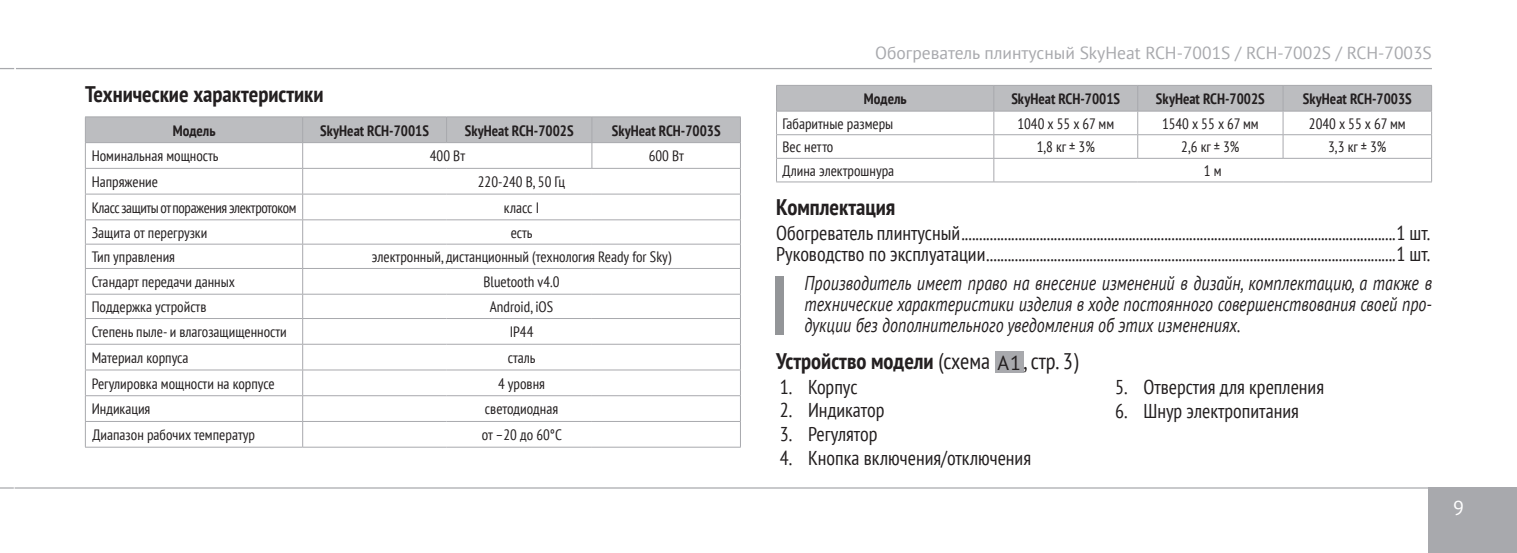
<style>
.page{position:relative;width:1517px;height:553px;background:#fff}
.page>*{position:absolute;margin:0;border:0;box-sizing:border-box;transform-origin:0 0}
.t1{font:700 condensed 22.5px "PT Sans";color:#231f20}
.t2{font:condensed 20px/21.2px "PT Sans";color:#231f20}
.t3{font:italic 20px/21.2px "PT Sans";color:#231f20;text-align:justify;scale:.8 1}
.t4{font:20px "PT Sans";color:#fff}
.t5{font:17.5px "PT Sans";color:#a8a9ad}
.t6{font:condensed 15px "PT Sans";color:#231f20}
.t7{font:700 condensed 15px "PT Sans";color:#231f20}
.t8{font:condensed 15px "PT Sans";letter-spacing:-.025em;color:#231f20}
.s1{font-weight:400}
.s2{font-weight:400;font-stretch:normal;font-size:20px}
</style>
<div class="page">
<div style="left:1428px;top:487px;width:89px;height:66px;background:#a8a9ad"></div>
<svg style="left:0;top:68px;width:14px;height:1px"></svg>
<svg style="left:0;top:487px;width:14px;height:1px"></svg>
<hr style="left:16px;top:68px;width:1415px;height:1px;background:#a8a9ad">
<hr style="left:15px;top:487px;width:1449px;height:1px;background:#a8a9ad">
<hr style="left:85px;top:116px;width:218px;height:1px;background:#a8a9ad">
<hr style="left:303px;top:116px;width:143px;height:1px;background:#a8a9ad">
<hr style="left:446px;top:116px;width:146px;height:1px;background:#a8a9ad">
<hr style="left:592px;top:116px;width:149px;height:1px;background:#a8a9ad">
<svg style="left:85px;top:117px;width:656px;height:330px"></svg>
<hr style="left:85px;top:447px;width:218px;height:1px;background:#a8a9ad">
<hr style="left:303px;top:447px;width:143px;height:1px;background:#a8a9ad">
<hr style="left:446px;top:447px;width:146px;height:1px;background:#a8a9ad">
<hr style="left:592px;top:447px;width:149px;height:1px;background:#a8a9ad">
<svg style="left:776px;top:85px;width:656px;height:97px"></svg>
<hr style="left:776px;top:181px;width:218px;height:1px;background:#a8a9ad">
<hr style="left:994px;top:181px;width:143px;height:1px;background:#a8a9ad">
<hr style="left:1137px;top:181px;width:146px;height:1px;background:#a8a9ad">
<hr style="left:1283px;top:181px;width:148px;height:1px;background:#a8a9ad">
<div style="left:995px;top:351px;width:28px;height:22px;background:#a8a9ad"></div>
<div style="left:775px;top:276px;width:9px;height:58px;background:#939598"></div>
<h1 class="t1" style="left:85px;top:80px;width:240px">Технические характеристики</h1>
<p class="t7" style="left:173px;top:120px;width:44px">Модель</p>
<p class="t7" style="left:320px;top:120px;width:110px">SkyHeat RCH-7001S</p>
<p class="t7" style="left:465px;top:120px;width:110px">SkyHeat RCH-7002S</p>
<p class="t7" style="left:612px;top:120px;width:110px">SkyHeat RCH-7003S</p>
<p class="t6" style="left:92px;top:146px;width:128px">Номинальная мощность</p>
<p class="t6" style="left:430px;top:146px;width:37px">400 Вт</p>
<p class="t6" style="left:649px;top:146px;width:37px">600 Вт</p>
<p class="t6" style="left:92px;top:172px;width:68px">Напряжение</p>
<p class="t6" style="left:478px;top:172px;width:89px">220-240 В, 50 Гц</p>
<p class="t8" style="left:92px;top:198px;width:206px">Класс защиты от поражения электротоком</p>
<p class="t6" style="left:504px;top:198px;width:37px">класс I</p>
<p class="t6" style="left:92px;top:223px;width:117px">Защита от перегрузки</p>
<p class="t6" style="left:511px;top:223px;width:23px">есть</p>
<p class="t6" style="left:92px;top:247px;width:85px">Тип управления</p>
<p class="t6" style="left:372px;top:247px;width:301px">электронный, дистанционный (технология Ready for Sky)</p>
<p class="t6" style="left:92px;top:272px;width:145px">Стандарт передачи данных</p>
<p class="t6" style="left:483px;top:272px;width:78px">Bluetooth v4.0</p>
<p class="t6" style="left:92px;top:297px;width:116px">Поддержка устройств</p>
<p class="t6" style="left:490px;top:297px;width:65px">Android, iOS</p>
<p class="t6" style="left:92px;top:322px;width:196px">Степень пыле- и влагозащищенности</p>
<p class="t6" style="left:510px;top:322px;width:25px">IP44</p>
<p class="t6" style="left:92px;top:348px;width:98px">Материал корпуса</p>
<p class="t6" style="left:508px;top:348px;width:29px">сталь</p>
<p class="t6" style="left:92px;top:374px;width:184px">Регулировка мощности на корпусе</p>
<p class="t6" style="left:498px;top:374px;width:48px">4 уровня</p>
<p class="t6" style="left:92px;top:399px;width:60px">Индикация</p>
<p class="t6" style="left:485px;top:399px;width:75px">светодиодная</p>
<p class="t6" style="left:92px;top:425px;width:164px">Диапазон рабочих температур</p>
<p class="t6" style="left:482px;top:425px;width:82px">от –20 до 60°С</p>
<p class="t5" style="left:875px;top:42px;width:558px">Обогреватель плинтусный SkyHeat RCH-7001S / RCH-7002S / RCH-7003S</p>
<p class="t7" style="left:864px;top:89px;width:44px">Модель</p>
<p class="t7" style="left:1011px;top:89px;width:110px">SkyHeat RCH-7001S</p>
<p class="t7" style="left:1156px;top:89px;width:110px">SkyHeat RCH-7002S</p>
<p class="t7" style="left:1303px;top:89px;width:110px">SkyHeat RCH-7003S</p>
<p class="t6" style="left:782px;top:114px;width:112px">Габаритные размеры</p>
<p class="t6" style="left:1017px;top:114px;width:98px">1040 х 55 х 67 мм</p>
<p class="t6" style="left:1162px;top:114px;width:98px">1540 х 55 х 67 мм</p>
<p class="t6" style="left:1309px;top:114px;width:98px">2040 х 55 х 67 мм</p>
<p class="t6" style="left:782px;top:137px;width:52px">Вес нетто</p>
<p class="t6" style="left:1036px;top:137px;width:60px">1,8 кг ± 3%</p>
<p class="t6" style="left:1181px;top:137px;width:60px">2,6 кг ± 3%</p>
<p class="t6" style="left:1328px;top:137px;width:60px">3,3 кг ± 3%</p>
<p class="t6" style="left:782px;top:161px;width:113px">Длина электрошнура</p>
<p class="t6" style="left:1204px;top:161px;width:19px">1 м</p>
<h1 class="t1" style="left:776px;top:193px;width:121px">Комплектация</h1>
<p class="t2" style="left:776px;top:222px;width:655px">Обогреватель плинтусный..........................................................................................................................1 шт.<br>Руководство по эксплуатации...................................................................................................................1 шт.</p>
<h2 class="t3" style="left:804px;top:272px;width:786px">Производитель имеет право на внесение изменений в дизайн, комплектацию, а также в технические характеристики изделия в ходе постоянного совершенствования своей про&shy;дукции без дополнительного уведомления об этих изменениях.</h2>
<h1 class="t1" style="left:776px;top:346px;width:303px">Устройство модели <span class="s1">(схема</span> <span class="s2">A1</span><span class="s1">, стр. 3)</span></h1>
<h2 class="t2" style="left:780px;top:375px;width:79px">1. Корпус</h2>
<h2 class="t2" style="left:780px;top:399px;width:106px">2. Индикатор</h2>
<h2 class="t2" style="left:780px;top:423px;width:99px">3. Регулятор</h2>
<h2 class="t2" style="left:780px;top:447px;width:253px">4. Кнопка включения/отключения</h2>
<h2 class="t2" style="left:1115px;top:375px;width:210px">5. Отверстия для крепления</h2>
<h2 class="t2" style="left:1115px;top:399px;width:185px">6. Шнур электропитания</h2>
<h2 class="t4" style="left:1453px;top:495px;width:12px">9</h2>
</div>
